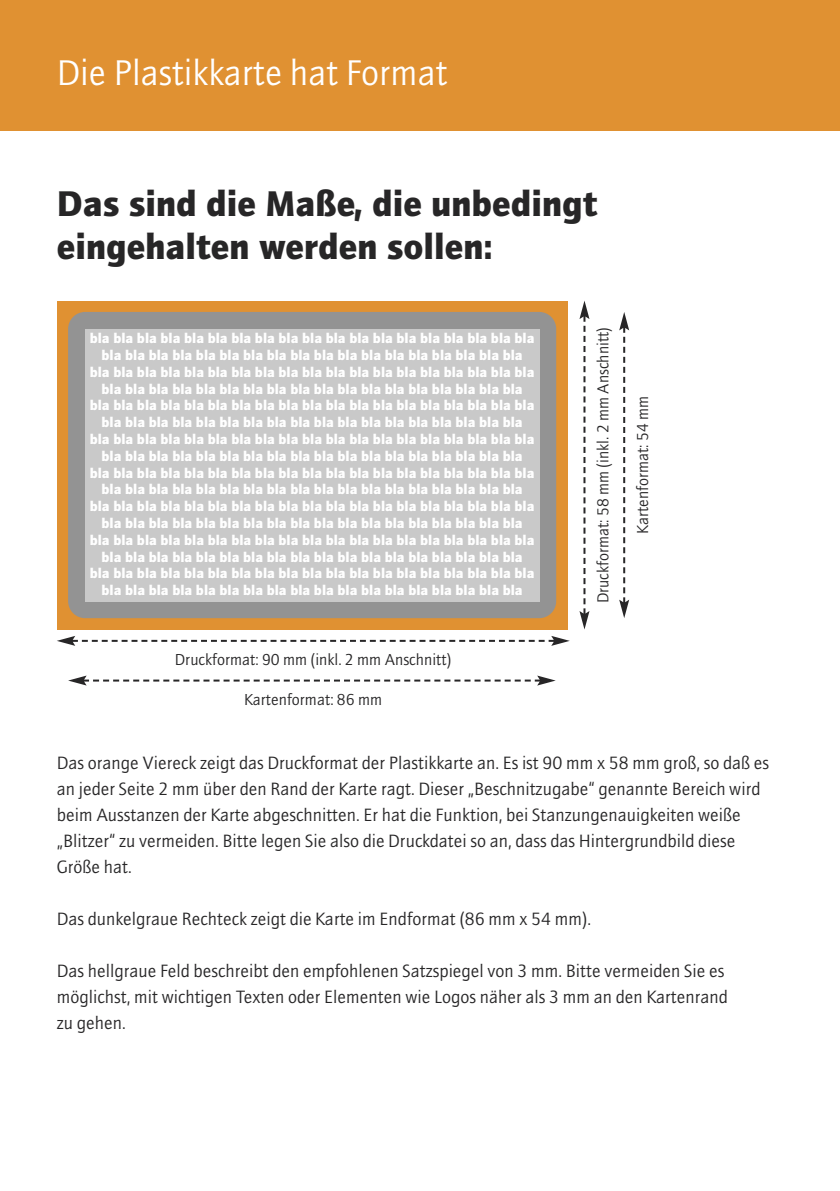
<style>
.page{position:relative;width:840px;height:1191px;background:#fff}
.page>*{position:absolute;margin:0;border:0;box-sizing:border-box;transform-origin:0 0}
.t1{font:900 36px/43.2px "AT Quay Sans";color:#272627}
.t2{font:36px "AT Quay Sans";color:#fff}
.t3{font:18px/26px "AT Quay Sans";color:#272627}
.t4{font:16px "AT Quay Sans";color:#272627}
.t5{font:900 14px/16.8px "AT Quay Sans";color:#fff;text-align:center}
</style>
<div class="page">
<div style="left:57px;top:300px;width:510px;height:329px;background:#e09132"></div>
<div style="left:68px;top:312px;width:488px;height:306px;background:#939393;border-radius:17px"></div>
<svg style="left:57px;top:636px;width:512px;height:10px"></svg>
<svg style="left:68px;top:675px;width:487px;height:10px"></svg>
<svg style="left:579px;top:300px;width:10px;height:329px"></svg>
<svg style="left:619px;top:312px;width:10px;height:306px"></svg>
<div style="left:85px;top:329px;width:454px;height:272px;background:#c9c9c9"></div>
<div style="left:0;top:0;width:839px;height:130px;background:#e09132"></div>
<h1 class="t2" style="left:57px;top:58px;width:392px">Die Plastikkarte hat Format</h1>
<h1 class="t1" style="left:57px;top:185px;width:542px">Das sind die Maße, die unbedingt eingehalten werden sollen:</h1>
<p class="t5" style="left:90px;top:331px;width:446px">bla bla bla bla bla bla bla bla bla bla bla bla bla bla bla bla bla bla bla bla bla bla bla bla bla bla bla bla bla bla bla bla bla bla bla bla bla<br>bla bla bla bla bla bla bla bla bla bla bla bla bla bla bla bla bla bla bla bla bla bla bla bla bla bla bla bla bla bla bla bla bla bla bla bla bla<br>bla bla bla bla bla bla bla bla bla bla bla bla bla bla bla bla bla bla bla bla bla bla bla bla bla bla bla bla bla bla bla bla bla bla bla bla bla<br>bla bla bla bla bla bla bla bla bla bla bla bla bla bla bla bla bla bla bla bla bla bla bla bla bla bla bla bla bla bla bla bla bla bla bla bla bla<br>bla bla bla bla bla bla bla bla bla bla bla bla bla bla bla bla bla bla bla bla bla bla bla bla bla bla bla bla bla bla bla bla bla bla bla bla bla<br>bla bla bla bla bla bla bla bla bla bla bla bla bla bla bla bla bla bla bla bla bla bla bla bla bla bla bla bla bla bla bla bla bla bla bla bla bla<br>bla bla bla bla bla bla bla bla bla bla bla bla bla bla bla bla bla bla bla bla bla bla bla bla bla bla bla bla bla bla bla bla bla bla bla bla bla<br>bla bla bla bla bla bla bla bla bla bla bla bla bla bla bla bla bla bla bla bla bla bla bla bla bla bla bla bla bla bla bla bla bla bla bla bla bla</p>
<p class="t4" style="left:175px;top:653px;width:278px">Druckformat: 90 mm (inkl. 2 mm Anschnitt)</p>
<p class="t4" style="left:244px;top:692px;width:139px">Kartenformat: 86 mm</p>
<p class="t4" style="left:596px;top:603px;width:278px;rotate:-90deg">Druckformat: 58 mm (inkl. 2 mm Anschnitt)</p>
<p class="t4" style="left:635px;top:534px;width:139px;rotate:-90deg">Kartenformat: 54 mm</p>
<p class="t3" style="left:57px;top:751px;width:713px">Das orange Viereck zeigt das Druckformat der Plastikkarte an. Es ist 90 mm x 58 mm groß, so daß es an jeder Seite 2 mm über den Rand der Karte ragt. Dieser „Beschnitzugabe“ genannte Bereich wird beim Ausstanzen der Karte abgeschnitten. Er hat die Funktion, bei Stanzungenauigkeiten weiße „Blitzer“ zu vermeiden. Bitte legen Sie also die Druckdatei so an, dass das Hintergrundbild diese Größe hat.</p>
<p class="t3" style="left:57px;top:907px;width:535px">Das dunkelgraue Rechteck zeigt die Karte im Endformat (86 mm x 54 mm).</p>
<p class="t3" style="left:57px;top:959px;width:672px">Das hellgraue Feld beschreibt den empfohlenen Satzspiegel von 3 mm. Bitte vermeiden Sie es möglichst, mit wichtigen Texten oder Elementen wie Logos näher als 3 mm an den Kartenrand zu gehen.</p>
</div>
